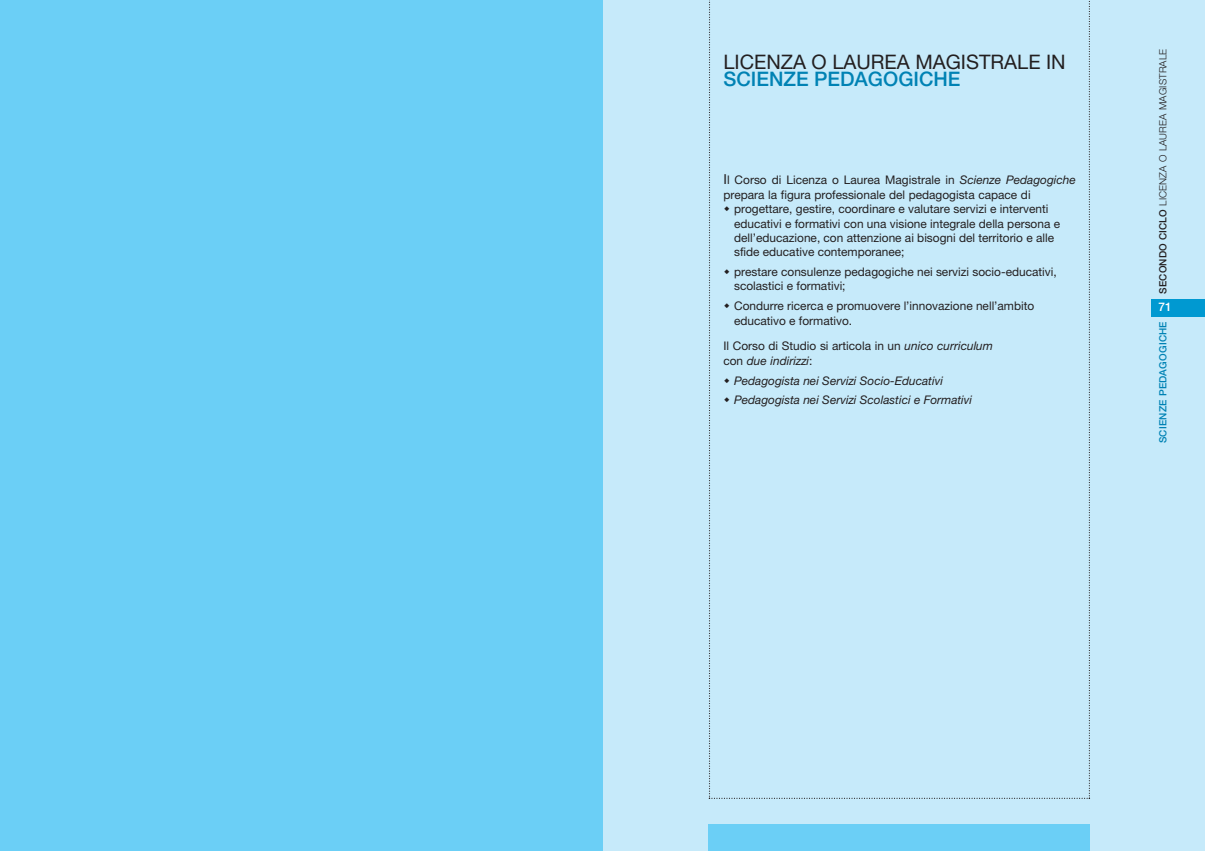
<style>
.page{position:relative;width:1205px;height:851px;background:#fff}
.page>*{position:absolute;margin:0;border:0;box-sizing:border-box;transform-origin:0 0}
.t1{font:20px/17.5px "Helvetica Neue LT Pro";color:#231f20}
.t2{font:11.88px/14.4px "Helvetica Neue LT Pro";color:#231f20}
.t3{font:italic 11.88px "Helvetica Neue LT Pro";color:#231f20}
.t4{font:500 11.88px "Helvetica Neue LT Pro";color:#fff}
.t5{font:300 10px "Helvetica Neue LT Pro";letter-spacing:.01em;color:#231f20}
.t6{font:500 10px "Helvetica Neue LT Pro";letter-spacing:.015em;color:#0082b4}
.s1{font-weight:500;color:#0082b4}
.s2{font-size:13.75px}
.s3{font-style:italic}
.s4{font-style:normal}
.s5{font-weight:500}
</style>
<div class="page">
<div style="left:602px;top:0;width:603px;height:850px;background:#c6eafa"></div>
<div style="left:1151px;top:299px;width:54px;height:17px;background:#0099d1"></div>
<div style="left:709px;top:824px;width:381px;height:26px;background:#6bcff6"></div>
<div style="left:0;top:0;width:602px;height:850px;background:#6bcff6"></div>
<svg style="left:709px;top:0;width:381px;height:798px"></svg>
<p class="t1" style="left:723px;top:55px;width:344px">LICENZA O LAUREA MAGISTRALE IN<br><span class="s1">SCIENZE PEDAGOGICHE</span></p>
<p class="t2" style="left:723px;top:173px;width:354px;line-height:15.2px"><span class="s2">I</span>l Corso di Licenza o Laurea Magistrale in <span class="s3">Scienze Pedagogiche </span>prepara la figura professionale del pedagogista capace di</p>
<p class="t2" style="left:734px;top:203px;width:327px">progettare, gestire, coordinare e valutare servizi e interventi educativi e formativi con una visione integrale della persona e dell’educazione, con attenzione ai bisogni del territorio e alle sfide educative contemporanee;</p>
<p class="t2" style="left:734px;top:266px;width:324px">prestare consulenze pedagogiche nei servizi socio-educativi, scolastici e formativi;</p>
<p class="t2" style="left:734px;top:300px;width:302px">Condurre ricerca e promuovere l’innovazione nell’ambito educativo e formativo.</p>
<p class="t2" style="left:723px;top:340px;width:271px">Il Corso di Studio si articola in un <span class="s3">unico curriculum</span></p>
<p class="t3" style="left:723px;top:357px;width:91px"><span class="s4">con</span> due indirizzi<span class="s4">:</span></p>
<p class="t3" style="left:734px;top:376px;width:210px">Pedagogista nei Servizi Socio-Educativi</p>
<p class="t3" style="left:734px;top:396px;width:240px">Pedagogista nei Servizi Scolastici e Formativi</p>
<p class="t5" style="left:1157px;top:294px;width:246px;rotate:-90deg"><span class="s5">SECONDO CICLO</span> LICENZA O LAUREA MAGISTRALE</p>
<p class="t4" style="left:1158px;top:303px;width:15px">71</p>
<p class="t6" style="left:1159px;top:443px;width:123px;rotate:-90deg">SCIENZE PEDAGOGICHE</p>
</div>
